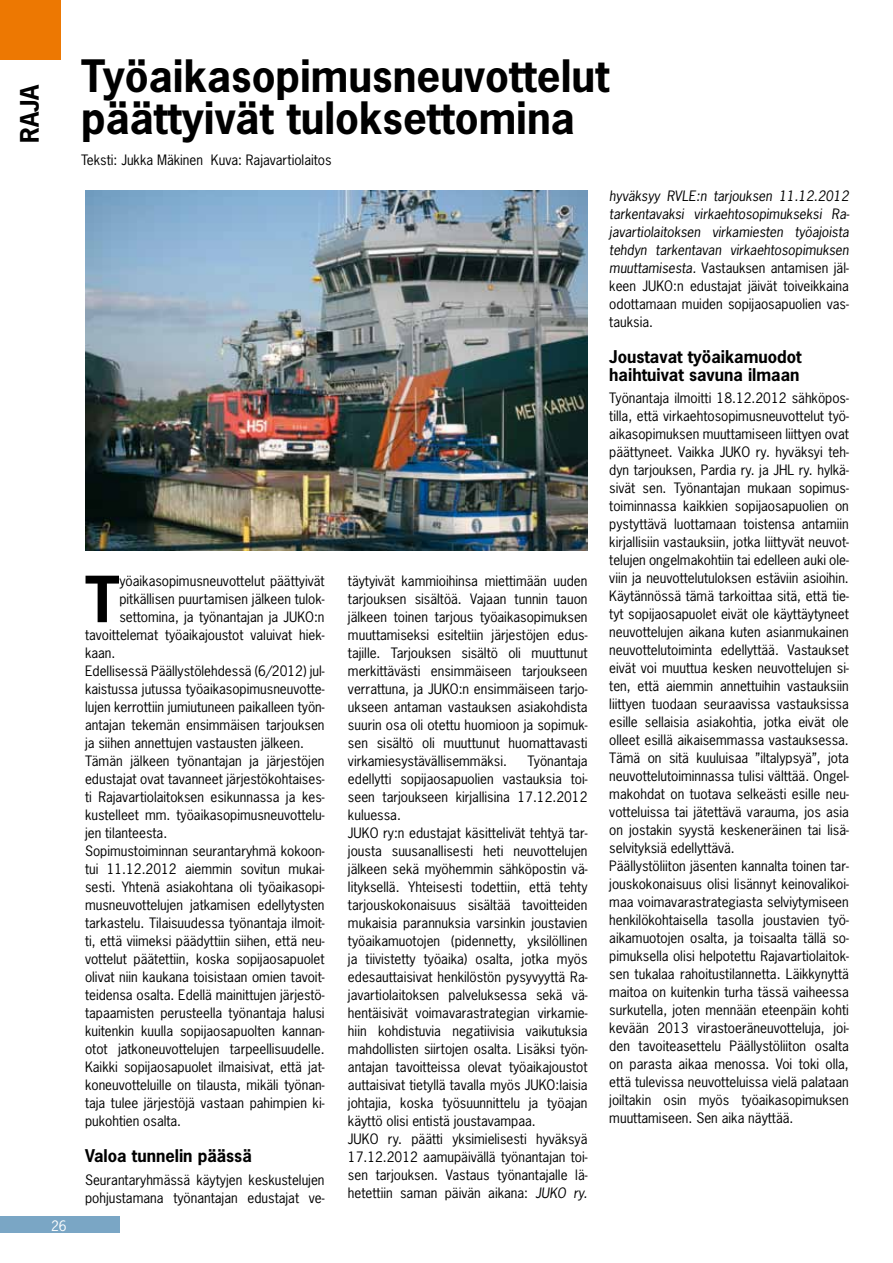
<style>
.page{position:relative;width:893px;height:1263px;background:#fff}
.page>*{position:absolute;margin:0;border:0;box-sizing:border-box;transform-origin:0 0}
.t1{font:700 59.7px "News Gothic Std";color:#000}
.t2{font:700 42px/42px "News Gothic Std";color:#000}
.t3{font:700 24px "News Gothic Std";color:#000}
.t4{font:700 16.5px/18px "News Gothic Std";color:#000}
.t5{font:13.5px/18px "News Gothic Std";color:#000}
.t6{font:italic 13.5px/18px "News Gothic Std";color:#000;text-align:justify}
.t7{font:13.5px "News Gothic Std";color:#fff}
.s1{font-style:italic}
.s2{font-style:normal}
</style>
<div class="page">
<div style="left:0;top:1217px;width:119px;height:16px;background:#7aa6c5"></div>
<img style="left:85px;top:190px;width:502px;height:361px">
<div style="left:0;top:0;width:61px;height:60px;background:#ed7802"></div>
<h3 class="t3" style="left:14px;top:143px;width:60px;rotate:-90deg">RAJA</h3>
<p class="t7" style="left:51px;top:1217px;width:17px">26</p>
<h2 class="t2" style="left:81px;top:55px;width:530px">Työaikasopimusneuvottelut päättyivät tuloksettomina</h2>
<p class="t5" style="left:81px;top:151px;width:252px">Teksti: Jukka Mäkinen Kuva: Rajavartiolaitos</p>
<h1 class="t1" style="left:85px;top:560px;width:36px">T</h1>
<p class="t5" style="left:119px;top:572px;width:207px">yöaikasopimusneuvottelut päättyivät</p>
<p class="t5" style="left:119px;top:590px;width:207px">pitkällisen puurtamisen jälkeen tulok-</p>
<p class="t5" style="left:119px;top:608px;width:207px">settomina, ja työnantajan ja JUKO:n</p>
<p class="t5" style="left:85px;top:626px;width:241px">tavoittelemat työaikajoustot valuivat hiek-</p>
<p class="t5" style="left:85px;top:644px;width:32px">kaan.</p>
<p class="t5" style="left:85px;top:662px;width:241px">Edellisessä Päällystölehdessä (6/2012) jul-</p>
<p class="t5" style="left:85px;top:680px;width:241px">kaistussa jutussa työaikasopimusneuvotte-</p>
<p class="t5" style="left:85px;top:698px;width:241px">lujen kerrottiin jumiutuneen paikalleen työn-</p>
<p class="t5" style="left:85px;top:716px;width:241px">antajan tekemän ensimmäisen tarjouksen</p>
<p class="t5" style="left:85px;top:734px;width:220px">ja siihen annettujen vastausten jälkeen.</p>
<p class="t5" style="left:85px;top:752px;width:241px">Tämän jälkeen työnantajan ja järjestöjen</p>
<p class="t5" style="left:85px;top:770px;width:241px">edustajat ovat tavanneet järjestökohtaises-</p>
<p class="t5" style="left:85px;top:788px;width:241px">ti Rajavartiolaitoksen esikunnassa ja kes-</p>
<p class="t5" style="left:85px;top:806px;width:241px">kustelleet mm. työaikasopimusneuvottelu-</p>
<p class="t5" style="left:85px;top:824px;width:84px">jen tilanteesta.</p>
<p class="t5" style="left:85px;top:842px;width:241px">Sopimustoiminnan seurantaryhmä kokoon-</p>
<p class="t5" style="left:85px;top:860px;width:241px">tui 11.12.2012 aiemmin sovitun mukai-</p>
<p class="t5" style="left:85px;top:878px;width:241px">sesti. Yhtenä asiakohtana oli työaikasopi-</p>
<p class="t5" style="left:85px;top:896px;width:241px">musneuvottelujen jatkamisen edellytysten</p>
<p class="t5" style="left:85px;top:914px;width:241px">tarkastelu. Tilaisuudessa työnantaja ilmoit-</p>
<p class="t5" style="left:85px;top:932px;width:241px">ti, että viimeksi päädyttiin siihen, että neu-</p>
<p class="t5" style="left:85px;top:950px;width:241px">vottelut päätettiin, koska sopijaosapuolet</p>
<p class="t5" style="left:85px;top:968px;width:241px">olivat niin kaukana toisistaan omien tavoit-</p>
<p class="t5" style="left:85px;top:986px;width:241px">teidensa osalta. Edellä mainittujen järjestö-</p>
<p class="t5" style="left:85px;top:1004px;width:241px">tapaamisten perusteella työnantaja halusi</p>
<p class="t5" style="left:85px;top:1022px;width:241px">kuitenkin kuulla sopijaosapuolten kannan-</p>
<p class="t5" style="left:85px;top:1040px;width:241px">otot jatkoneuvottelujen tarpeellisuudelle.</p>
<p class="t5" style="left:85px;top:1058px;width:241px">Kaikki sopijaosapuolet ilmaisivat, että jat-</p>
<p class="t5" style="left:85px;top:1076px;width:241px">koneuvotteluille on tilausta, mikäli työnan-</p>
<p class="t5" style="left:85px;top:1094px;width:241px">taja tulee järjestöjä vastaan pahimpien ki-</p>
<p class="t5" style="left:85px;top:1112px;width:98px">pukohtien osalta.</p>
<p class="t4" style="left:85px;top:1147px;width:168px">Valoa tunnelin päässä</p>
<p class="t5" style="left:85px;top:1170px;width:241px">Seurantaryhmässä käytyjen keskustelujen pohjustamana työnantajan edustajat ve-</p>
<p class="t5" style="left:348px;top:572px;width:241px;text-align:justify">täytyivät kammioihinsa miettimään uuden tarjouksen sisältöä. Vajaan tunnin tauon jälkeen toinen tarjous työaikasopimuksen muuttamiseksi esiteltiin järjestöjen edus&shy;tajille. Tarjouksen sisältö oli muuttunut merkittävästi ensimmäiseen tarjoukseen verrattuna, ja JUKO:n ensimmäiseen tarjo&shy;ukseen antaman vastauksen asiakohdista suurin osa oli otettu huomioon ja sopimuk&shy;sen sisältö oli muuttunut huomattavasti virkamiesystävällisemmäksi.</p>
<p class="t5" style="left:348px;top:752px;width:241px;text-indent:180px">Työnantaja edellytti sopijaosapuolien vastauksia toi&shy;seen tarjoukseen kirjallisina 17.12.2012 kuluessa.<br>JUKO ry:n edustajat käsittelivät tehtyä tar&shy;jousta suusanallisesti heti neuvottelujen jälkeen sekä myöhemmin sähköpostin vä&shy;lityksellä. Yhteisesti todettiin, että tehty tarjouskokonaisuus sisältää tavoitteiden mukaisia parannuksia varsinkin joustavien työaikamuotojen (pidennetty, yksilöllinen ja tiivistetty työaika) osalta, jotka myös edesauttaisivat henkilöstön pysyvyyttä Ra&shy;javartiolaitoksen palveluksessa sekä vä&shy;hentäisivät voimavarastrategian virkamie&shy;hiin kohdistuvia negatiivisia vaikutuksia mahdollisten siirtojen osalta. Lisäksi työn&shy;antajan tavoitteissa olevat työaikajoustot auttaisivat tietyllä tavalla myös JUKO:laisia johtajia, koska työsuunnittelu ja työajan käyttö olisi entistä joustavampaa.<br>JUKO ry. päätti yksimielisesti hyväksyä 17.12.2012 aamupäivällä työnantajan toi&shy;sen tarjouksen. Vastaus työnantajalle lä&shy;hetettiin saman päivän aikana: <span class="s1">JUKO ry.</span></p>
<p class="t6" style="left:609px;top:187px;width:242px">hyväksyy RVLE:n tarjouksen 11.12.2012 tarkentavaksi virkaehtosopimukseksi Ra&shy;javartiolaitoksen virkamiesten työajoista tehdyn tarkentavan virkaehtosopimuksen muuttamisesta. <span class="s2">Vastauksen antamisen jäl&shy;keen JUKO:n edustajat jäivät toiveikkaina odottamaan muiden sopijaosapuolien vas&shy;tauksia.</span></p>
<p class="t4" style="left:609px;top:347px;width:194px">Joustavat työaikamuodot haihtuivat savuna ilmaan</p>
<p class="t5" style="left:609px;top:389px;width:241px">Työnantaja ilmoitti 18.12.2012 sähköpos&shy;tilla, että virkaehtosopimusneuvottelut työ&shy;aikasopimuksen muuttamiseen liittyen ovat päättyneet. Vaikka JUKO ry. hyväksyi teh&shy;dyn tarjouksen, Pardia ry. ja JHL ry. hylkä&shy;sivät sen. Työnantajan mukaan sopimus&shy;toiminnassa kaikkien sopijaosapuolien on pystyttävä luottamaan toistensa antamiin kirjallisiin vastauksiin, jotka liittyvät neuvot&shy;telujen ongelmakohtiin tai edelleen auki ole&shy;viin ja neuvottelutuloksen estäviin asioihin.<br>Käytännössä tämä tarkoittaa sitä, että tie&shy;tyt sopijaosapuolet eivät ole käyttäytyneet neuvottelujen aikana kuten asianmukainen neuvottelutoiminta edellyttää. Vastaukset eivät voi muuttua kesken neuvottelujen si&shy;ten, että aiemmin annettuihin vastauksiin liittyen tuodaan seuraavissa vastauksissa esille sellaisia asiakohtia, jotka eivät ole olleet esillä aikaisemmassa vastauksessa.<br>Tämä on sitä kuuluisaa ”iltalypsyä”, jota neuvottelutoiminnassa tulisi välttää. Ongel&shy;makohdat on tuotava selkeästi esille neu&shy;votteluissa tai jätettävä varauma, jos asia on jostakin syystä keskeneräinen tai lisä&shy;selvityksiä edellyttävä.<br>Päällystöliiton jäsenten kannalta toinen tar&shy;jouskokonaisuus olisi lisännyt keinovalikoi&shy;maa voimavarastrategiasta selviytymiseen henkilökohtaisella tasolla joustavien työ&shy;aikamuotojen osalta, ja toisaalta tällä so&shy;pimuksella olisi helpotettu Rajavartiolaitok&shy;sen tukalaa rahoitustilannetta. Läikkynyttä maitoa on kuitenkin turha tässä vaiheessa surkutella, joten mennään eteenpäin kohti kevään 2013 virastoeräneuvotteluja, joi&shy;den tavoiteasettelu Päällystöliiton osalta on parasta aikaa menossa. Voi toki olla, että tulevissa neuvotteluissa vielä palataan joiltakin osin myös työaikasopimuksen muuttamiseen. Sen aika näyttää.</p>
</div>
